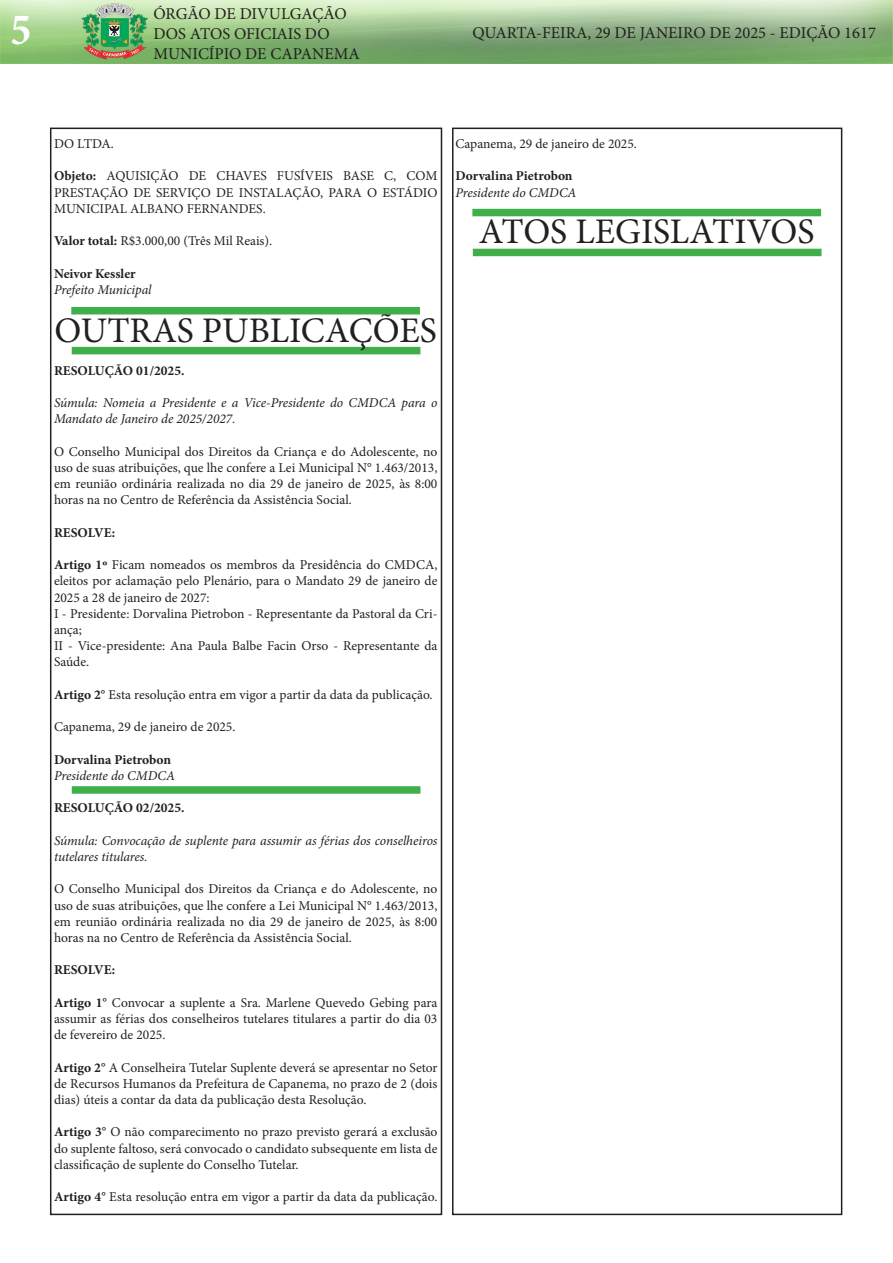
<style>
.page{position:relative;width:893px;height:1263px;background:#fff}
.page>*{position:absolute;margin:0;border:0;box-sizing:border-box;transform-origin:0 0}
.t1{font:700 condensed 45px "Minion Pro";color:#fff}
.t2{font:36px "Minion Pro";color:#231f20}
.t3{font:16.5px/19.8px "Minion Pro";color:#231f20}
.t4{font:13.5px/16.2px "Minion Pro";color:#231f20;text-align:justify}
.t5{font:italic 13.5px/16.2px "Minion Pro";letter-spacing:-.005em;color:#231f20}
.t6{font:700 13.5px "Minion Pro";color:#231f20}
.s1{font-weight:700}
</style>
<div class="page">
<div style="left:50px;top:128px;width:392px;height:1087px;border:2px solid #231f20"></div>
<img style="left:0;top:0;width:893px;height:64px">
<div style="left:452px;top:128px;width:390px;height:1087px;border:2px solid #231f20"></div>
<div style="left:72px;top:347px;width:348px;height:7px;background:#40ae49"></div>
<div style="left:71px;top:307px;width:349px;height:7px;background:#40ae49"></div>
<div style="left:72px;top:786px;width:348px;height:8px;background:#40ae49"></div>
<div style="left:473px;top:249px;width:348px;height:7px;background:#40ae49"></div>
<div style="left:472px;top:209px;width:349px;height:7px;background:#40ae49"></div>
<h1 class="t1" style="left:11px;top:-1px;width:22px">5</h1>
<p class="t3" style="left:153px;top:4px;width:208px">ÓRGÃO DE DIVULGAÇÃO<br>DOS ATOS OFICIAIS DO<br>MUNICÍPIO DE CAPANEMA</p>
<p class="t3" style="left:472px;top:23px;width:405px">QUARTA-FEIRA, 29 DE JANEIRO DE 2025 - EDIÇÃO 1617</p>
<p class="t4" style="left:54px;top:136px;width:61px">DO LTDA.</p>
<p class="t4" style="left:54px;top:168px;width:385px"><span class="s1">Objeto:</span> AQUISIÇÃO DE CHAVES FUSÍVEIS BASE C, COM PRESTAÇÃO DE SERVIÇO DE INSTALAÇÃO, PARA O ESTÁDIO MUNICIPAL ALBANO FERNANDES.</p>
<p class="t4" style="left:54px;top:233px;width:220px"><span class="s1">Valor total:</span> R$3.000,00 (Três Mil Reais).</p>
<p class="t6" style="left:54px;top:264px;width:83px">Neivor Kessler</p>
<p class="t5" style="left:54px;top:281px;width:99px">Prefeito Municipal</p>
<p class="t2" style="left:54px;top:306px;width:384px">OUTRAS PUBLICAÇÕES</p>
<p class="t6" style="left:54px;top:361px;width:132px">RESOLUÇÃO 01/2025.</p>
<p class="t5" style="left:54px;top:395px;width:385px">Súmula: Nomeia a Presidente e a Vice-Presidente do CMDCA para o<br>Mandato de Janeiro de 2025/2027.</p>
<p class="t4" style="left:54px;top:443px;width:385px">O Conselho Municipal dos Direitos da Criança e do Adolescente, no uso de suas atribuições, que lhe confere a Lei Municipal N° 1.463/2013, em reunião ordinária realizada no dia 29 de janeiro de 2025, às 8:00 horas na no Centro de Referência da Assistência Social.</p>
<p class="t6" style="left:54px;top:523px;width:63px">RESOLVE:</p>
<p class="t4" style="left:54px;top:557px;width:385px"><span class="s1">Artigo 1º</span> Ficam nomeados os membros da Presidência do CMDCA, eleitos por aclamação pelo Plenário, para o Mandato 29 de janeiro de 2025 a 28 de janeiro de 2027:</p>
<p class="t4" style="left:54px;top:605px;width:385px">I - Presidente: Dorvalina Pietrobon - Representante da Pastoral da Cri&shy;ança;</p>
<p class="t4" style="left:54px;top:638px;width:385px">II - Vice-presidente: Ana Paula Balbe Facin Orso - Representante da<br>Saúde.</p>
<p class="t4" style="left:54px;top:686px;width:380px"><span class="s1">Artigo 2°</span> Esta resolução entra em vigor a partir da data da publicação.</p>
<p class="t4" style="left:54px;top:719px;width:183px">Capanema, 29 de janeiro de 2025.</p>
<p class="t6" style="left:54px;top:750px;width:119px">Dorvalina Pietrobon</p>
<p class="t5" style="left:54px;top:767px;width:123px">Presidente do CMDCA</p>
<p class="t6" style="left:54px;top:798px;width:132px">RESOLUÇÃO 02/2025.</p>
<p class="t5" style="left:54px;top:832px;width:385px">Súmula: Convocação de suplente para assumir as férias dos conselheiros tutelares titulares.</p>
<p class="t4" style="left:54px;top:881px;width:385px">O Conselho Municipal dos Direitos da Criança e do Adolescente, no uso de suas atribuições, que lhe confere a Lei Municipal N° 1.463/2013, em reunião ordinária realizada no dia 29 de janeiro de 2025, às 8:00 horas na no Centro de Referência da Assistência Social.</p>
<p class="t6" style="left:54px;top:960px;width:63px">RESOLVE:</p>
<p class="t4" style="left:54px;top:994px;width:385px"><span class="s1">Artigo 1°</span> Convocar a suplente a Sra. Marlene Quevedo Gebing para assumir as férias dos conselheiros tutelares titulares a partir do dia 03 de fevereiro de 2025.</p>
<p class="t4" style="left:54px;top:1059px;width:385px"><span class="s1">Artigo 2°</span> A Conselheira Tutelar Suplente deverá se apresentar no Setor de Recursos Humanos da Prefeitura de Capanema, no prazo de 2 (dois dias) úteis a contar da data da publicação desta Resolução.</p>
<p class="t4" style="left:54px;top:1124px;width:385px"><span class="s1">Artigo 3°</span> O não comparecimento no prazo previsto gerará a exclusão do suplente faltoso, será convocado o candidato subsequente em lista de classificação de suplente do Conselho Tutelar.</p>
<p class="t4" style="left:54px;top:1189px;width:385px"><span class="s1">Artigo 4°</span> Esta resolução entra em vigor a partir da data da publicação.</p>
<p class="t4" style="left:455px;top:136px;width:183px">Capanema, 29 de janeiro de 2025.</p>
<p class="t6" style="left:455px;top:167px;width:119px">Dorvalina Pietrobon</p>
<p class="t5" style="left:455px;top:184px;width:123px">Presidente do CMDCA</p>
<p class="t2" style="left:479px;top:208px;width:337px">ATOS LEGISLATIVOS</p>
</div>
